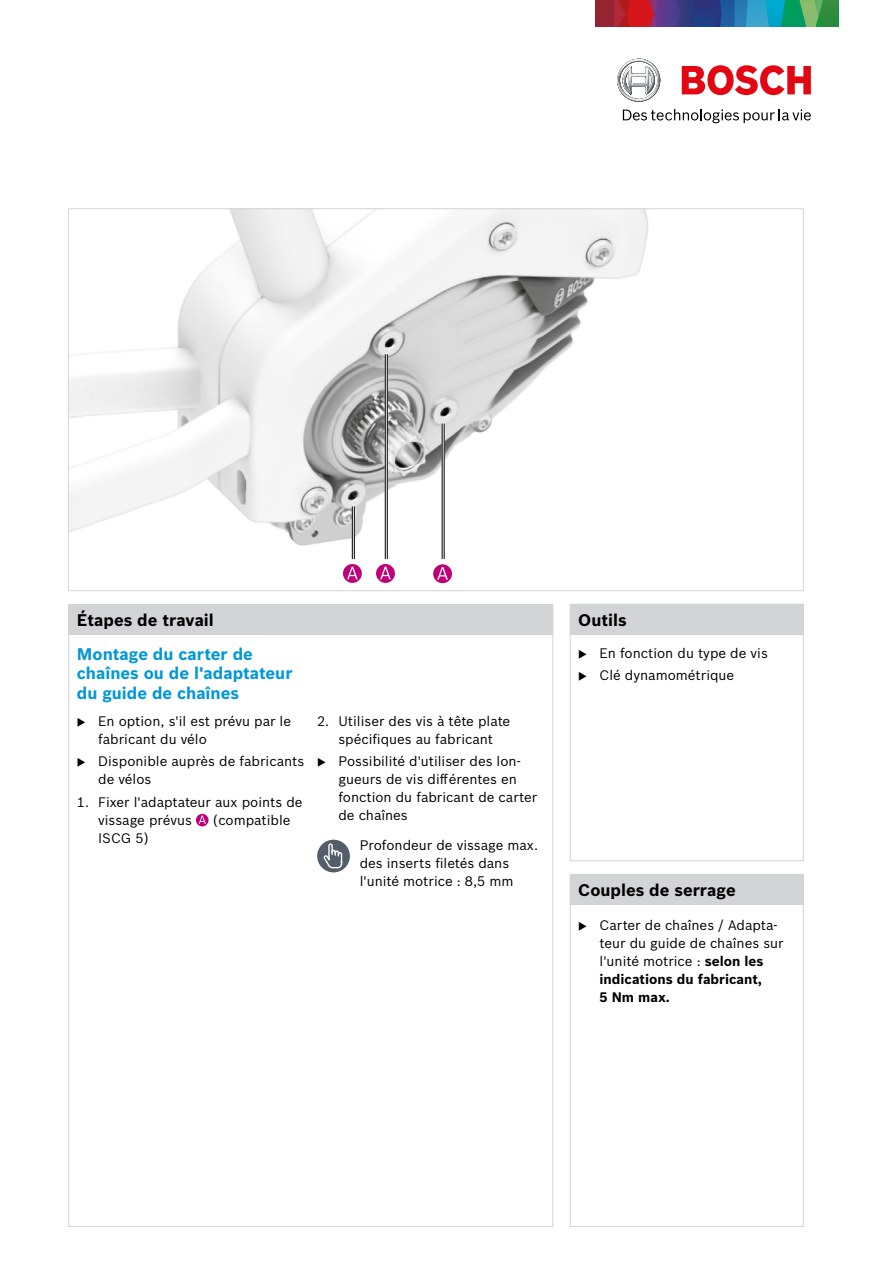
<style>
.page{position:relative;width:893px;height:1263px;background:#fff}
.page>*{position:absolute;margin:0;border:0;box-sizing:border-box;transform-origin:0 0}
.t1{font:700 16.5px/19.5px "Bosch Sans";color:#0098d7}
.t2{font:700 16.5px "Bosch Sans";color:#000}
.t3{font:13.5px/18px "Bosch Sans";color:#000}
.s1{font-weight:700}
</style>
<div class="page">
<svg style="left:595px;top:0;width:243px;height:27px;background:#505f72"></svg>
<svg style="left:617px;top:59px;width:43px;height:43px"></svg>
<svg style="left:623px;top:109px;width:188px;height:14px"></svg>
<svg style="left:682px;top:65px;width:129px;height:30px"></svg>
<img style="left:70px;top:210px;width:578px;height:374px">
<svg style="left:343px;top:564px;width:19px;height:19px"></svg>
<svg style="left:347px;top:567px;width:11px;height:12px"></svg>
<svg style="left:376px;top:564px;width:19px;height:19px"></svg>
<svg style="left:380px;top:567px;width:11px;height:12px"></svg>
<svg style="left:433px;top:564px;width:19px;height:19px"></svg>
<svg style="left:437px;top:567px;width:11px;height:13px"></svg>
<hr style="left:352px;top:507px;width:3px;height:52px;background:#fff">
<hr style="left:354px;top:507px;width:1px;height:52px;background:#000">
<hr style="left:352px;top:507px;width:1px;height:52px;background:#000">
<hr style="left:385px;top:354px;width:3px;height:205px;background:#fff">
<hr style="left:387px;top:354px;width:1px;height:205px;background:#000">
<hr style="left:385px;top:354px;width:1px;height:205px;background:#000">
<hr style="left:442px;top:424px;width:3px;height:135px;background:#fff">
<hr style="left:444px;top:424px;width:1px;height:135px;background:#000">
<hr style="left:442px;top:424px;width:1px;height:135px;background:#000">
<div style="left:570px;top:604px;width:234px;height:31px;background:#d3d4d6"></div>
<div style="left:570px;top:874px;width:234px;height:353px;border:1px solid #d3d4d6"></div>
<div style="left:570px;top:604px;width:234px;height:257px;border:1px solid #d3d4d6"></div>
<div style="left:570px;top:874px;width:234px;height:31px;background:#d3d4d6"></div>
<div style="left:68px;top:604px;width:485px;height:31px;background:#d3d4d6"></div>
<svg style="left:196px;top:814px;width:13px;height:12px"></svg>
<svg style="left:199px;top:815px;width:7px;height:9px"></svg>
<div style="left:317px;top:840px;width:33px;height:32px;background:#525f6b;border-radius:50%"></div>
<svg style="left:323px;top:843px;width:20px;height:26px"></svg>
<p class="t2" style="left:77px;top:607px;width:138px">Étapes de travail</p>
<p class="t1" style="left:77px;top:643px;width:217px">Montage du carter de chaînes ou de l'adaptateur du guide de chaînes</p>
<p class="t3" style="left:98px;top:711px;width:194px">En option, s'il est prévu par le fabricant du vélo</p>
<p class="t3" style="left:98px;top:751px;width:208px">Disponible auprès de fabricants de vélos</p>
<p class="t3" style="left:98px;top:792px;width:206px;text-indent:-21px">1. Fixer l'adaptateur aux points de vissage prévus</p>
<p class="t3" style="left:213px;top:810px;width:80px">(compatible</p>
<p class="t3" style="left:98px;top:828px;width:53px">ISCG 5)</p>
<p class="t3" style="left:317px;top:711px;width:195px;text-align:center">2. Utiliser des vis à tête plate spécifiques au fabricant</p>
<p class="t3" style="left:338px;top:751px;width:200px">Possibilité d'utiliser des lon&shy;gueurs de vis différentes en fonction du fabricant de carter de chaînes</p>
<p class="t3" style="left:360px;top:835px;width:180px">Profondeur de vissage max. des inserts filetés dans l'unité motrice : 8,5 mm</p>
<p class="t2" style="left:578px;top:607px;width:50px">Outils</p>
<p class="t3" style="left:600px;top:641px;width:170px;line-height:22.5px">En fonction du type de vis<br>Clé dynamométrique</p>
<p class="t2" style="left:578px;top:877px;width:159px">Couples de serrage</p>
<p class="t3" style="left:600px;top:915px;width:186px">Carter de chaînes / Adapta&shy;teur du guide de chaînes sur l'unité motrice : <span class="s1">selon les indications du fabricant,<br>5 Nm max.</span></p>
</div>
